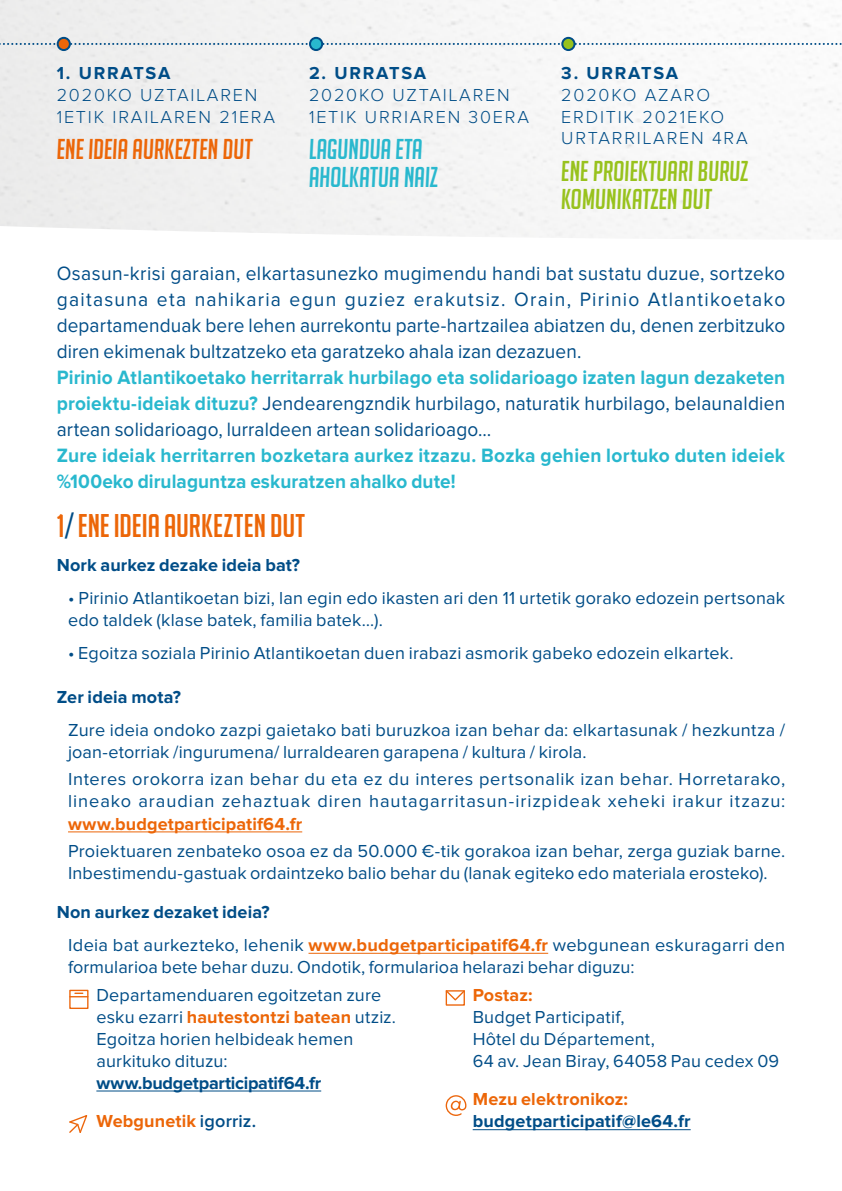
<style>
.page{position:relative;width:842px;height:1191px;background:#fff}
.page>*{position:absolute;margin:0;border:0;box-sizing:border-box;transform-origin:0 0}
.t1{font:32px "Big Noodle Titling";letter-spacing:.005em;color:#ec6608}
.t2{font:italic 28px/28px "Big Noodle Titling";color:#98c21d}
.t3{font:italic 28px/28px "Big Noodle Titling";color:#29b8ce}
.t4{font:italic 28px "Big Noodle Titling";color:#ec6608}
.t5{font:20px/26px "Proxima Nova";letter-spacing:.005em;color:#004d87;text-align:justify;scale:.96 1}
.t6{font:20px/26px "Proxima Nova";letter-spacing:.005em;color:#004d87;text-align:justify;scale:.95 1}
.t7{font:700 20px/26px "Proxima Nova";letter-spacing:.015em;color:#29b8ce;scale:.96 1}
.t8{font:18px/22px "Proxima Nova";letter-spacing:.01em;color:#004d87}
.t9{font:18px/22px "Proxima Nova";letter-spacing:.04em;color:#004d87}
.t10{font:300 18px/21.6px "Proxima Nova";letter-spacing:.1em;color:#004d87}
.t11{font:700 18px "Proxima Nova";letter-spacing:.01em;color:#004d87}
.t12{font:700 18px "Proxima Nova";letter-spacing:.005em;color:#ec6608}
.t13{font:700 18px/38.6px "Proxima Nova";letter-spacing:-.01em;color:#004d87}
.t14{font:700 18px "Proxima Nova";letter-spacing:.095em;color:#004d87}
.s1{font-weight:700;color:#29b8ce}
.s2{color:#004d87}
.s3{font-weight:700}
.s4{font-weight:700;color:#ec6608}
.s5{color:#ec6608}
.s6{font-weight:600}
</style>
<div class="page">
<img style="left:0;top:0;width:842px;height:239px">
<svg style="left:0;top:43px;width:842px;height:2px"></svg>
<div style="left:58px;top:38px;width:12px;height:12px;background:#ec6608;border-radius:50%"></div>
<div style="left:57px;top:37px;width:14px;height:14px;border:2px solid #004d87;border-radius:50%"></div>
<div style="left:310px;top:38px;width:12px;height:12px;background:#29b8ce;border-radius:50%"></div>
<div style="left:309px;top:37px;width:14px;height:14px;border:2px solid #004d87;border-radius:50%"></div>
<div style="left:562px;top:38px;width:12px;height:12px;background:#98c21d;border-radius:50%"></div>
<div style="left:561px;top:37px;width:14px;height:14px;border:2px solid #004d87;border-radius:50%"></div>
<hr style="left:68px;top:831px;width:234px;height:1px;background:#ec6608">
<hr style="left:308px;top:953px;width:240px;height:1px;background:#ec6608">
<hr style="left:96px;top:1090px;width:225px;height:1px;background:#004d87">
<hr style="left:473px;top:1129px;width:218px;height:1px;background:#004d87">
<svg style="left:446px;top:1095px;width:20px;height:21px"></svg>
<svg style="left:69px;top:1115px;width:18px;height:18px"></svg>
<div style="left:446px;top:990px;width:19px;height:15px;border:1px solid #ec660c"></div>
<svg style="left:446px;top:990px;width:19px;height:11px"></svg>
<div style="left:69px;top:989px;width:20px;height:20px;border:1px solid #ec660c"></div>
<svg style="left:70px;top:992px;width:18px;height:5px"></svg>
<p class="t14" style="left:57px;top:63px;width:115px">1. URRATSA</p>
<p class="t10" style="left:57px;top:85px;width:220px">2020KO UZTAILAREN<br>1ETIK IRAILAREN 21ERA</p>
<h2 class="t4" style="left:57px;top:134px;width:197px">ENE IDEIA AURKEZTEN DUT</h2>
<p class="t14" style="left:309px;top:63px;width:119px">2. URRATSA</p>
<p class="t10" style="left:309px;top:85px;width:221px">2020KO UZTAILAREN<br>1ETIK URRIAREN 30ERA</p>
<h2 class="t3" style="left:309px;top:135px;width:131px">LAGUNDUA ETA<br>AHOLKATUA NAIZ</h2>
<p class="t14" style="left:561px;top:63px;width:118px">3. URRATSA</p>
<p class="t10" style="left:561px;top:85px;width:188px">2020KO AZARO<br>ERDITIK 2021EKO<br>URTARRILAREN 4RA</p>
<h2 class="t2" style="left:561px;top:157px;width:189px">ENE PROIEKTUARI BURUZ<br>KOMUNIKATZEN DUT</h2>
<p class="t5" style="left:57px;top:261px;width:760px">Osasun-krisi garaian, elkartasunezko mugimendu handi bat sustatu duzue, sortzeko gaitasuna eta nahikaria egun guziez erakutsiz. Orain, Pirinio Atlantikoetako departamenduak bere lehen aurrekontu parte-hartzailea abiatzen du, denen zerbitzuko diren ekimenak bultzatzeko eta garatzeko ahala izan dezazuen.</p>
<p class="t6" style="left:57px;top:365px;width:768px"><span class="s1">Pirinio Atlantikoetako herritarrak hurbilago eta solidarioago izaten lagun dezaketen proiektu-ideiak dituzu?</span> Jendearengzndik hurbilago, naturatik hurbilago, belaunaldien artean solidarioago, lurraldeen artean solidarioago…</p>
<p class="t7" style="left:57px;top:442px;width:760px">Zure ideiak herritarren bozketara aurkez itzazu. Bozka gehien lortuko duten ideiek %100eko dirulaguntza eskuratzen ahalko dute!</p>
<h1 class="t1" style="left:57px;top:509px;width:250px">1<span class="s2">/</span>ENE IDEIA AURKEZTEN DUT</h1>
<p class="t11" style="left:57px;top:554px;width:245px">Nork aurkez dezake ideia bat?</p>
<p class="t8" style="left:68px;top:587px;width:719px">• Pirinio Atlantikoetan bizi, lan egin edo ikasten ari den 11 urtetik gorako edozein pertsonak edo taldek (klase batek, familia batek…).</p>
<p class="t8" style="left:68px;top:642px;width:667px">• Egoitza soziala Pirinio Atlantikoetan duen irabazi asmorik gabeko edozein elkartek.</p>
<p class="t11" style="left:57px;top:686px;width:126px">Zer ideia mota?</p>
<p class="t8" style="left:68px;top:719px;width:719px">Zure ideia ondoko zazpi gaietako bati buruzkoa izan behar da: elkartasunak / hezkuntza / joan-etorriak /ingurumena/ lurraldearen garapena / kultura / kirola.</p>
<p class="t9" style="left:68px;top:769px;width:719px">Interes orokorra izan behar du eta ez du interes pertsonalik izan behar. Horretarako, lineako araudian zehaztuak diren hautagarritasun-irizpideak xeheki irakur itzazu:</p>
<p class="t12" style="left:68px;top:813px;width:236px">www.budgetparticipatif64.fr</p>
<p class="t8" style="left:68px;top:841px;width:719px">Proiektuaren zenbateko osoa ez da 50.000 €-tik gorakoa izan behar, zerga guziak barne.<br>Inbestimendu-gastuak ordaintzeko balio behar du (lanak egiteko edo materiala erosteko).</p>
<p class="t8" style="left:68px;top:896px;width:719px;line-height:33px;text-indent:-11px"><span class="s3">Non aurkez dezaket ideia?<br></span>Ideia bat aurkezteko, lehenik <span class="s4">www.budgetparticipatif64.fr</span> webgunean eskuragarri den</p>
<p class="t8" style="left:96px;top:954px;width:540px;line-height:27.6px;text-indent:-28px">formularioa bete behar duzu. Ondotik, formularioa helarazi behar diguzu:<br>Departamenduaren egoitzetan zure</p>
<p class="t8" style="left:96px;top:1006px;width:301px">esku ezarri <span class="s4">hautestontzi batean</span> utziz.<br>Egoitza horien helbideak hemen aurkituko dituzu:</p>
<p class="t13" style="left:96px;top:1063px;width:226px">www.budgetparticipatif64.fr<br><span class="s5">Webgunetik</span> <span class="s6">igorriz.</span></p>
<p class="t12" style="left:473px;top:984px;width:61px">Postaz:</p>
<p class="t8" style="left:473px;top:1006px;width:308px">Budget Participatif,<br>Hôtel du Département,<br>64 av. Jean Biray, 64058 Pau cedex 09</p>
<p class="t12" style="left:473px;top:1089px;width:157px">Mezu elektronikoz:</p>
<p class="t11" style="left:473px;top:1111px;width:219px">budgetparticipatif@le64.fr</p>
</div>
